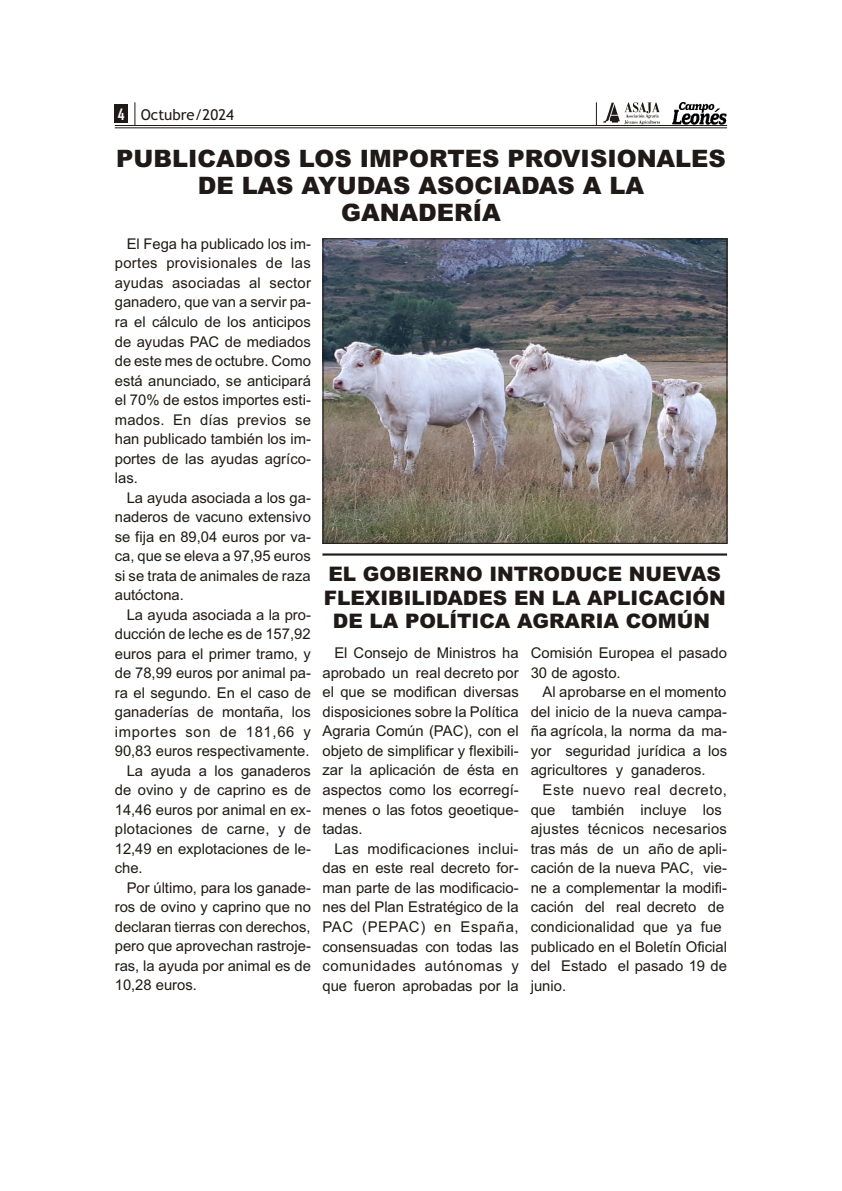
<style>
.page{position:relative;width:842px;height:1191px;background:#fff}
.page>*{position:absolute;margin:0;border:0;box-sizing:border-box;transform-origin:0 0}
.t1{font:900 24px/26.8px "Arial";color:#1f1a17;text-align:center}
.t2{font:900 20px/23.6px "Arial";color:#1f1a17;text-align:center}
.t3{font:15px "Trebuchet MS";color:#1f1a17}
.t4{font:14.9px/19.6px "Arial";color:#1f1a17;text-align:justify}
.t5{font:14.8px/19.5px "Arial";color:#1f1a17;text-align:justify}
.t6{font:14.8px "Arial";letter-spacing:.02em;color:#1f1a17}
.t7{font:14.8px "Arial";letter-spacing:.045em;color:#1f1a17}
.s1{font-family:"Agency FB";font-weight:700;color:#fff}
</style>
<div class="page">
<img style="left:672px;top:102px;width:55px;height:23px">
<img style="left:603px;top:103px;width:57px;height:22px">
<div style="left:115px;top:105px;width:13px;height:18px;background:#1f1a17"></div>
<svg style="left:135px;top:102px;width:1px;height:23px"></svg>
<svg style="left:596px;top:102px;width:1px;height:23px"></svg>
<hr style="left:115px;top:128px;width:612px;height:1px;background:#1f1a17">
<hr style="left:115px;top:125px;width:612px;height:1px;background:#1f1a17">
<hr style="left:322px;top:553px;width:405px;height:3px;background:#1f1a17">
<img style="left:325px;top:241px;width:400px;height:300px">
<div style="left:323px;top:239px;width:404px;height:304px;border:1px solid #1f1a17"></div>
<p class="t3" style="left:118px;top:109px;width:118px"><span class="s1">4</span> Octubre/2024</p>
<h1 class="t1" style="left:116px;top:148px;width:611px">PUBLICADOS LOS IMPORTES PROVISIONALES<br>DE LAS AYUDAS ASOCIADAS A LA<br>GANADERÍA</h1>
<p class="t5" style="left:115px;top:235px;width:198px;text-indent:12px">El Fe ga ha pu bli ca do los im - por tes pro vi sio na les de las ayu das aso cia das al sec tor ga na de ro, que van a ser vir pa - ra el cálcu lo de los an ti ci pos de ayu das PAC de me dia dos de es te mes de oc tu bre. Co mo es tá anun cia do, se an ti ci pa rá el 70% de estos im por tes esti - ma dos. En días pre vios se han pu bli ca do tam bién los im - por tes de las ayu das agrí co - las.</p>
<p class="t5" style="left:115px;top:489px;width:198px;text-indent:12px">La ayu da aso cia da a los ga - na de ros de va cu no ex ten si vo se fija en 89,04 eu ros por va - ca, que se ele va a 97,95 eu ros si se tra ta de ani ma les de ra za au tóc to na.</p>
<p class="t5" style="left:127px;top:606px;width:186px">La ayu da aso cia da a la pro -</p>
<p class="t5" style="left:115px;top:626px;width:197px">duc ción de le che es de 157,92</p>
<p class="t5" style="left:115px;top:645px;width:198px">eu ros pa ra el pri mer tra mo, y</p>
<p class="t5" style="left:115px;top:665px;width:198px">de 78,99 eu ros por ani mal pa -</p>
<p class="t5" style="left:115px;top:684px;width:198px">ra el se gun do. En el ca so de</p>
<p class="t5" style="left:115px;top:704px;width:198px">ga na de rías de mon ta ña, los</p>
<p class="t7" style="left:115px;top:726px;width:198px">im por tes son de 181,66 y</p>
<p class="t5" style="left:115px;top:743px;width:196px">90,83 eu ros res pec ti va men te.</p>
<p class="t5" style="left:127px;top:762px;width:186px">La ayu da a los ga na de ros</p>
<p class="t5" style="left:115px;top:782px;width:198px">de ovi no y de ca pri no es de</p>
<p class="t5" style="left:115px;top:801px;width:198px">14,46 eu ros por ani mal en ex-</p>
<p class="t6" style="left:115px;top:823px;width:198px">plo ta cio nes de car ne, y de</p>
<p class="t5" style="left:115px;top:840px;width:198px">12,49 en ex plo ta cio nes de le -</p>
<p class="t5" style="left:115px;top:860px;width:29px">che.</p>
<p class="t5" style="left:127px;top:879px;width:186px">Por úl ti mo, pa ra los ga na de -</p>
<p class="t5" style="left:115px;top:899px;width:198px">ros de ovi no y ca pri no que no</p>
<p class="t5" style="left:115px;top:918px;width:197px">de cla ran tie rras con de re chos,</p>
<p class="t5" style="left:115px;top:938px;width:198px">pe ro que apro ve chan ras tro je -</p>
<p class="t5" style="left:115px;top:957px;width:198px">ras, la ayu da por ani mal es de</p>
<p class="t5" style="left:115px;top:977px;width:84px">10,28 eu ros.</p>
<h2 class="t2" style="left:324px;top:564px;width:404px">EL GO BIER NO IN TRO DU CE NUE VAS<br>FLE XI BI LI DA DES EN LA APLI CA CIÓN<br>DE LA PO LÍ TI CA AGRA RIA CO MÚN</h2>
<p class="t4" style="left:322px;top:644px;width:198px;text-indent:12px">El Con se jo de Mi nis tros ha apro ba do un real de cre to por el que se mo di fi can di ver sas dis po si cio nes so bre la Po lí ti ca Agra ria Co mún (PAC), con el ob je to de sim pli fi car y fle xi bi li - zar la apli ca ción de és ta en as pec tos co mo los eco rre gí - me nes o las fo tos geoe ti que - ta das.</p>
<p class="t4" style="left:322px;top:840px;width:198px;text-indent:12px">Las mo di fi ca cio nes in clui - das en es te real de cre to for - man par te de las mo di fi ca cio - nes del Plan Estra té gi co de la PAC (PEPAC) en Espa ña, con sen sua das con to das las co mu ni da des au tó no mas y que fue ron apro ba das por la</p>
<p class="t4" style="left:531px;top:644px;width:198px">Co mi sión Eu ro pea el pa sa do<br>30 de agos to.</p>
<p class="t4" style="left:531px;top:683px;width:198px;text-indent:12px">Al apro bar se en el mo men to del ini cio de la nue va cam pa - ña agrí co la, la nor ma da ma - yor se gu ri dad ju rí di ca a los agri cul to res y ga na de ros.</p>
<p class="t4" style="left:531px;top:781px;width:198px;text-align:left;text-indent:12px">Este nue vo real de cre to, que tam bién in clu ye los ajus tes téc ni cos ne ce sa rios tras más de un año de apli - ca ción de la nue va PAC, vie - ne a com ple men tar la mo di fi - ca ción del real de cre to de con di cio na li dad que ya fue pu bli ca do en el Bo le tín Ofi cial del Esta do el pa sa do 19 de ju nio.</p>
</div>
